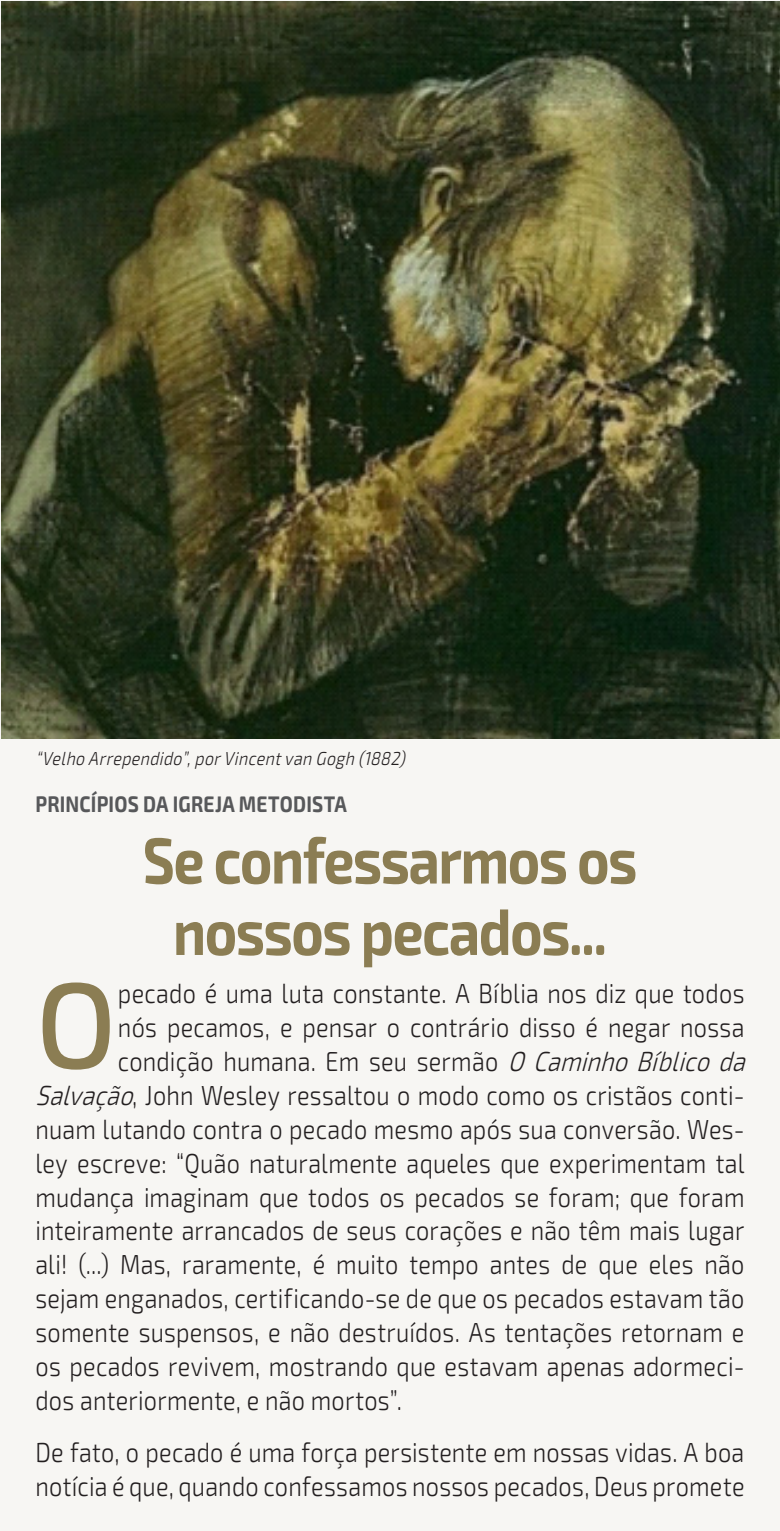
<style>
.page{position:relative;width:780px;height:1531px;background:#f7f6f3}
.page>*{position:absolute;margin:0;border:0;box-sizing:border-box;transform-origin:0 0}
.Texto_12_Capitular{font:500 121.75px "Exo 2";color:#8b7d53}
.Manchete{font:700 65px/71.5px "Exo 2";letter-spacing:-.025em;color:#8b7d53;text-align:center;scale:.85 1}
.Texto_12_Capitular-2{font:300 27.5px "Exo 2";letter-spacing:.01em;color:#231f20;scale:.85 1}
.Texto_12{font:300 27.5px/34px "Exo 2";letter-spacing:.01em;color:#231f20;scale:.85 1}
.Chapéu{font:700 22.5px "Exo 2";letter-spacing:.01em;color:#57585a;scale:.85 1}
.Legenda_Foto{font:italic 300 18.75px "Exo 2";color:#231f20;scale:.85 1}
.s1{font-style:italic}
</style>
<div class="page">
<img style="left:1px;top:1px;width:779px;height:737px">
<p class="Legenda_Foto" style="left:35px;top:748px;width:442px">“Velho Arrependido”,porVincentvan Gogh (1882)</p>
<p class="Chapéu" style="left:35px;top:791px;width:368px">PRINCÍPIOS DA IGREJA METODISTA</p>
<p class="Manchete" style="left:143px;top:826px;width:583px">Se confessarmos os nossos pecados...</p>
<p class="Texto_12_Capitular" style="left:35px;top:954px;width:83px">O</p>
<p class="Texto_12_Capitular-2" style="left:118px;top:977px;width:738px">pecado é uma luta constante. A Bíblia nos diz que todos</p>
<p class="Texto_12_Capitular-2" style="left:118px;top:1011px;width:738px">nós pecamos, e pensar o contrário disso é negar nossa</p>
<p class="Texto_12_Capitular-2" style="left:118px;top:1045px;width:749px">condição humana. Em seu sermão <span class="s1">OCaminhoBíblicoda</span></p>
<p class="Texto_12_Capitular-2" style="left:35px;top:1079px;width:835px"><span class="s1">Salvação</span>, John Wesley ressaltou o modo como os cristãos conti-</p>
<p class="Texto_12_Capitular-2" style="left:35px;top:1113px;width:835px">nuam lutando contra o pecado mesmo após sua conversão. Wes-</p>
<p class="Texto_12_Capitular-2" style="left:35px;top:1147px;width:835px">ley escreve: “Quão naturalmente aqueles que experimentam tal</p>
<p class="Texto_12_Capitular-2" style="left:35px;top:1181px;width:835px">mudança imaginam que todos os pecados se foram; que foram</p>
<p class="Texto_12_Capitular-2" style="left:35px;top:1215px;width:835px">inteiramente arrancados de seus corações e não têm mais lugar</p>
<p class="Texto_12_Capitular-2" style="left:35px;top:1249px;width:835px">ali! (...) Mas, raramente, é muito tempo antes de que eles não</p>
<p class="Texto_12_Capitular-2" style="left:35px;top:1282px;width:835px">sejam enganados, certificando-se de que os pecados estavam tão</p>
<p class="Texto_12_Capitular-2" style="left:35px;top:1316px;width:835px">somente suspensos, e não destruídos. As tentações retornam e</p>
<p class="Texto_12_Capitular-2" style="left:35px;top:1350px;width:835px">os pecados revivem, mostrando que estavam apenas adormeci-</p>
<p class="Texto_12_Capitular-2" style="left:35px;top:1384px;width:432px">dos anteriormente, e não mortos”.</p>
<p class="Texto_12" style="left:35px;top:1435px;width:835px">De fato, o pecado é uma força persistente em nossas vidas. A boa notícia é que, quando confessamos nossos pecados, Deus promete</p>
</div>
